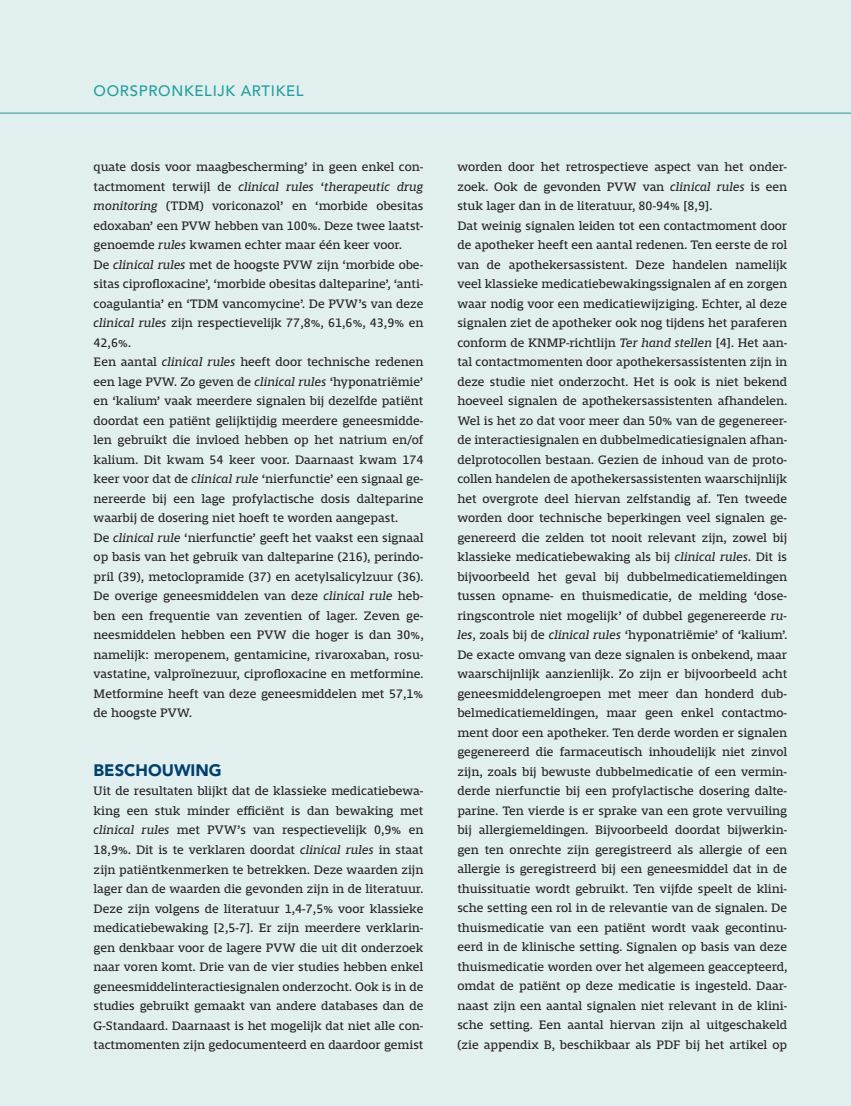
<style>
.page{position:relative;width:851px;height:1106px;background:#fff}
.page>*{position:absolute;margin:0;border:0;box-sizing:border-box;transform-origin:0 0}
.t1{font:900 16.5px "Avenir LT Std";color:#004071}
.t2{font:500 15px "Avenir LT Std";letter-spacing:.045em;color:#20a19d}
.t3{font:12.75px/19.5px "Mislab Std";color:#231f20}
.s1{font-style:italic}
</style>
<div class="page">
<div style="left:0;top:0;width:850px;height:1106px;background:#e2efef"></div>
<hr style="left:0;top:113px;width:850px;height:1px;background:#20a19d">
<p class="t2" style="left:94px;top:83px;width:211px">OORSPRONKELIJK ARTIKEL</p>
<p class="t3" style="left:94px;top:157px;width:332px">quate dosis voor maagbescherming’ in geen enkel con&shy;tactmoment terwijl de <span class="s1">clinical rules</span> ‘<span class="s1">therapeutic drug monitoring</span> (TDM) voriconazol’ en ‘morbide obesitas edoxaban’ een PVW hebben van 100%. Deze twee laatst&shy;genoemde <span class="s1">rules</span> kwamen echter maar één keer voor.<br>De <span class="s1">clinical rules</span> met de hoogste PVW zijn ‘morbide obe&shy;sitas ciprofloxacine’, ‘morbide obesitas dalteparine’, ‘anti&shy;coagulantia’ en ‘TDM vancomycine’. De PVW’s van deze <span class="s1">clinical rules</span> zijn respectievelijk 77,8%, 61,6%, 43,9% en 42,6%.<br>Een aantal <span class="s1">clinical rules</span> heeft door technische redenen een lage PVW. Zo geven de <span class="s1">clinical rules</span> ‘hyponatriëmie’ en ‘kalium’ vaak meerdere signalen bij dezelfde patiënt doordat een patiënt gelijktijdig meerdere geneesmidde&shy;len gebruikt die invloed hebben op het natrium en/of kalium. Dit kwam 54 keer voor. Daarnaast kwam 174 keer voor dat de <span class="s1">clinical rule</span> ‘nierfunctie’ een signaal ge&shy;nereerde bij een lage profylactische dosis dalteparine waarbij de dosering niet hoeft te worden aangepast.<br>De <span class="s1">clinical rule</span> ‘nierfunctie’ geeft het vaakst een signaal op basis van het gebruik van dalteparine (216), perindo&shy;pril (39), metoclopramide (37) en acetylsalicylzuur (36).<br>De overige geneesmiddelen van deze <span class="s1">clinical rule</span> heb&shy;ben een frequentie van zeventien of lager. Zeven ge&shy;neesmiddelen hebben een PVW die hoger is dan 30%, namelijk: meropenem, gentamicine, rivaroxaban, rosu&shy;vastatine, valproïnezuur, ciprofloxacine en metformine.<br>Metformine heeft van deze geneesmiddelen met 57,1% de hoogste PVW.</p>
<p class="t1" style="left:94px;top:760px;width:130px">BESCHOUWING</p>
<p class="t3" style="left:94px;top:781px;width:331px;text-align:justify">Uit de resultaten blijkt dat de klassieke medicatiebewa&shy;king een stuk minder efficiënt is dan bewaking met <span class="s1">clinical rules</span> met PVW’s van respectievelijk 0,9% en 18,9%. Dit is te verklaren doordat <span class="s1">clinical rules</span> in staat zijn patiëntkenmerken te betrekken. Deze waarden zijn lager dan de waarden die gevonden zijn in de literatuur.<br>Deze zijn volgens de literatuur 1,4-7,5% voor klassieke medicatiebewaking [2,5-7]. Er zijn meerdere verklarin&shy;gen denkbaar voor de lagere PVW die uit dit onderzoek naar voren komt. Drie van de vier studies hebben enkel geneesmiddelinteractiesignalen onderzocht. Ook is in de studies gebruikt gemaakt van andere databases dan de G-Standaard. Daarnaast is het mogelijk dat niet alle con&shy;tactmomenten zijn gedocumenteerd en daardoor gemist</p>
<p class="t3" style="left:457px;top:157px;width:331px">worden door het retrospectieve aspect van het onder&shy;zoek. Ook de gevonden PVW van <span class="s1">clinical rules</span> is een stuk lager dan in de literatuur, 80-94% [8,9].<br>Dat weinig signalen leiden tot een contactmoment door de apotheker heeft een aantal redenen. Ten eerste de rol van de apothekersassistent. Deze handelen namelijk veel klassieke medicatiebewakingssignalen af en zorgen waar nodig voor een medicatiewijziging. Echter, al deze signalen ziet de apotheker ook nog tijdens het paraferen conform de KNMP-richtlijn <span class="s1">Ter hand stellen</span> [4]. Het aan&shy;tal contactmomenten door apothekersassistenten zijn in deze studie niet onderzocht. Het is ook is niet bekend hoeveel signalen de apothekersassistenten afhandelen.<br>Wel is het zo dat voor meer dan 50% van de gegenereer&shy;de interactiesignalen en dubbelmedicatiesignalen afhan&shy;delprotocollen bestaan. Gezien de inhoud van de proto&shy;collen handelen de apothekersassistenten waarschijnlijk het overgrote deel hiervan zelfstandig af. Ten tweede worden door technische beperkingen veel signalen ge&shy;genereerd die zelden tot nooit relevant zijn, zowel bij klassieke medicatiebewaking als bij <span class="s1">clinical rules</span>. Dit is bijvoorbeeld het geval bij dubbelmedicatiemeldingen tussen opname- en thuismedicatie, de melding ‘dose&shy;ringscontrole niet mogelijk’ of dubbel gegenereerde <span class="s1">ru&shy;les</span>, zoals bij de <span class="s1">clinical rules</span> ‘hyponatriëmie’ of ‘kalium’.<br>De exacte omvang van deze signalen is onbekend, maar waarschijnlijk aanzienlijk. Zo zijn er bijvoorbeeld acht geneesmiddelengroepen met meer dan honderd dub&shy;belmedicatiemeldingen, maar geen enkel contactmo&shy;ment door een apotheker. Ten derde worden er signalen gegenereerd die farmaceutisch inhoudelijk niet zinvol zijn, zoals bij bewuste dubbelmedicatie of een vermin&shy;derde nierfunctie bij een profylactische dosering dalte&shy;parine. Ten vierde is er sprake van een grote vervuiling bij allergiemeldingen. Bijvoorbeeld doordat bijwerkin&shy;gen ten onrechte zijn geregistreerd als allergie of een allergie is geregistreerd bij een geneesmiddel dat in de thuissituatie wordt gebruikt. Ten vijfde speelt de klini&shy;sche setting een rol in de relevantie van de signalen. De thuismedicatie van een patiënt wordt vaak gecontinu&shy;eerd in de klinische setting. Signalen op basis van deze thuismedicatie worden over het algemeen geaccepteerd, omdat de patiënt op deze medicatie is ingesteld. Daar&shy;naast zijn een aantal signalen niet relevant in de klini&shy;sche setting. Een aantal hiervan zijn al uitgeschakeld (zie appendix B, beschikbaar als PDF bij het artikel op</p>
</div>
